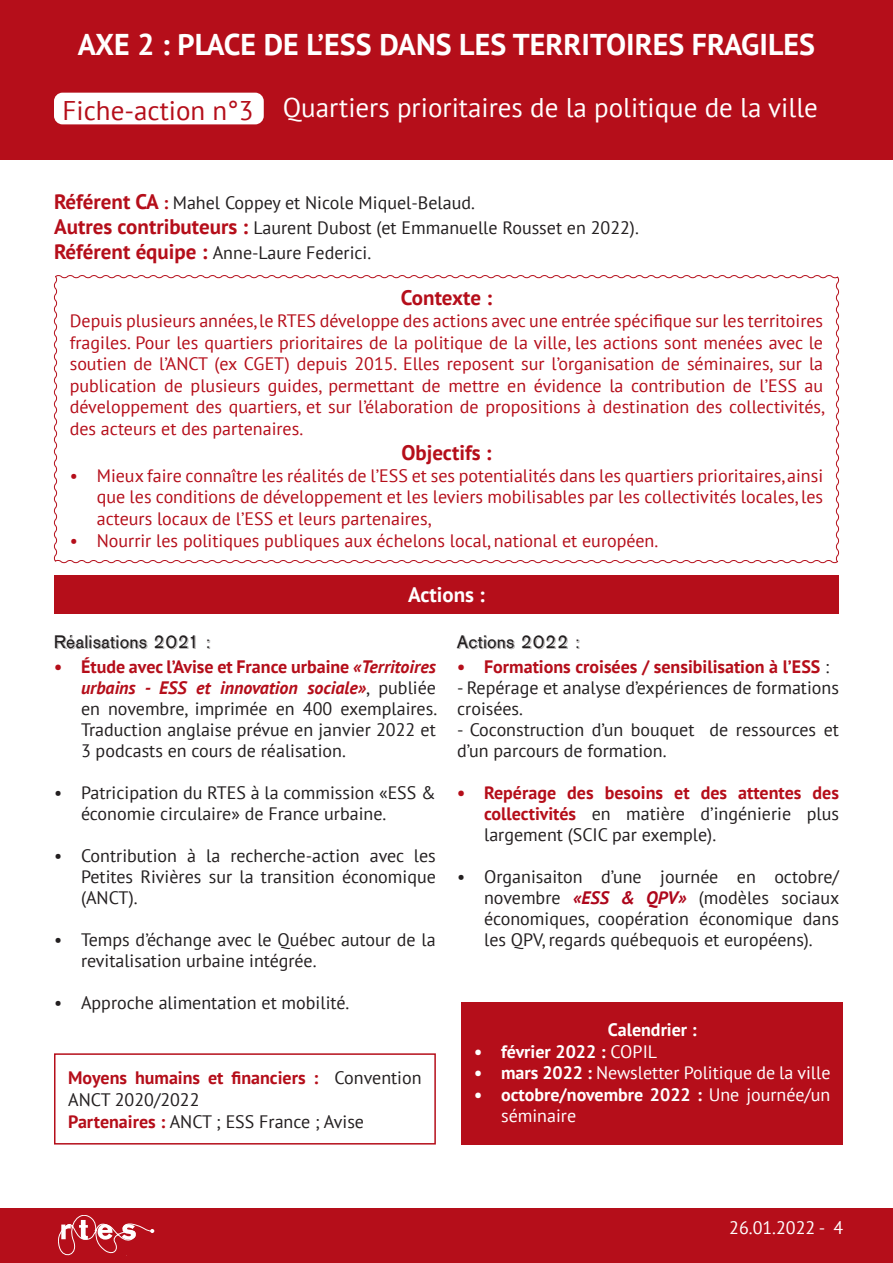
<style>
.page{position:relative;width:893px;height:1263px;background:#fff}
.page>*{position:absolute;margin:0;border:0;box-sizing:border-box;transform-origin:0 0}
.t1{font:700 30px "PT Sans";color:#fff}
.t2{font:27px "PT Sans";color:#fff}
.t3{font:27px "PT Sans";color:#b50e1a}
.t4{font:700 21px "PT Sans";color:#b50e1a}
.t5{font:700 21px "PT Sans";color:#fff}
.t6{font:18px/21px "PT Sans";color:#231f20;text-align:justify}
.t7{font:18px/21.6px "PT Sans";color:#b50e1a;text-align:justify}
.t8{font:700 18px/21.6px "PT Sans";color:#b50e1a}
.t9{font:700 18px/21.6px "PT Sans";color:#fff}
.t10{font:18px "PT Sans";color:#fff}
.t11{font:18px "AG Old Face Shaded";color:#231f20}
.s1{font-weight:700;font-size:21px;color:#b50e1a}
.s2{font-weight:700;color:#b50e1a}
.s3{font-weight:700;font-style:italic;color:#b50e1a}
.s4{font-weight:400;color:#231f20}
.s5{font-weight:700;font-style:italic;color:#ad061b}
.s6{font-weight:400}
.s7{font-weight:700}
</style>
<div class="page">
<div style="left:54px;top:1053px;width:382px;height:91px;border:2px solid #b50e1a"></div>
<div style="left:0;top:0;width:893px;height:160px;background:#b50e1a"></div>
<div style="left:54px;top:93px;width:210px;height:31px;background:#fff;border-radius:9px"></div>
<div style="left:0;top:1209px;width:893px;height:54px;background:#b50e1a"></div>
<svg style="left:58px;top:1215px;width:96px;height:40px"></svg>
<svg style="left:53px;top:275px;width:787px;height:289px"></svg>
<div style="left:461px;top:1002px;width:382px;height:142px;background:#b50e1a"></div>
<div style="left:54px;top:575px;width:785px;height:39px;background:#b50e1a"></div>
<p class="t1" style="left:78px;top:25px;width:739px">AXE 2 : PLACE DE L’ESS DANS LES TERRITOIRES FRAGILES</p>
<p class="t3" style="left:63px;top:93px;width:192px">Fiche-action n°3</p>
<p class="t2" style="left:283px;top:90px;width:537px">Quartiers prioritaires de la politique de la ville</p>
<p class="t6" style="left:54px;top:191px;width:422px"><span class="s1">Référent CA</span> <span class="s2">:</span> Mahel Coppey et Nicole Miquel-Belaud.</p>
<p class="t6" style="left:54px;top:217px;width:586px"><span class="s1">Autres contributeurs :</span> Laurent Dubost (et Emmanuelle Rousset en 2022).</p>
<p class="t6" style="left:54px;top:242px;width:319px"><span class="s1">Référent équipe :</span> Anne-Laure Federici.</p>
<p class="t4" style="left:401px;top:284px;width:93px">Contexte :</p>
<p class="t7" style="left:70px;top:309px;width:756px">Depuis plusieurs années, le RTES développe des actions avec une entrée spécifique sur les territoires fragiles. Pour les quartiers prioritaires de la politique de la ville, les actions sont menées avec le soutien de l’ANCT (ex CGET) depuis 2015. Elles reposent sur l’organisation de séminaires, sur la publication de plusieurs guides, permettant de mettre en évidence la contribution de l’ESS au développement des quartiers, et sur l’élaboration de propositions à destination des collectivités, des acteurs et des partenaires.</p>
<p class="t4" style="left:401px;top:439px;width:92px">Objectifs :</p>
<p class="t7" style="left:97px;top:464px;width:728px;text-indent:-27px">• Mieux faire connaître les réalités de l’ESS et ses potentialités dans les quartiers prioritaires, ainsi que les conditions de développement et les leviers mobilisables par les collectivités locales, les acteurs locaux de l’ESS et leurs partenaires,</p>
<p class="t7" style="left:70px;top:529px;width:590px">• Nourrir les politiques publiques aux échelons local, national et européen.</p>
<p class="t5" style="left:408px;top:581px;width:78px">Actions :</p>
<p class="t11" style="left:54px;top:630px;width:159px">Réalisations 2021 :</p>
<p class="t6" style="left:81px;top:656px;width:358px;text-indent:-27px"><span class="s2">• Étude avec l’Avise et France urbaine</span> <span class="s3">«Territoires urbains - ESS et innovation sociale»</span>, publiée en novembre, imprimée en 400 exemplaires.<br>Traduction anglaise prévue en janvier 2022 et 3 podcasts en cours de réalisation.</p>
<p class="t6" style="left:81px;top:782px;width:356px;text-indent:-27px">• Patricipation du RTES à la commission «ESS &amp; économie circulaire» de France urbaine.</p>
<p class="t6" style="left:81px;top:845px;width:356px;text-indent:-27px">• Contribution à la recherche-action avec les Petites Rivières sur la transition économique (ANCT).</p>
<p class="t6" style="left:81px;top:929px;width:356px;text-indent:-27px">• Temps d’échange avec le Québec autour de la revitalisation urbaine intégrée.</p>
<p class="t6" style="left:54px;top:992px;width:297px">• Approche alimentation et mobilité.</p>
<p class="t8" style="left:68px;top:1067px;width:355px">Moyens humains et financiers : <span class="s4">Convention<br>ANCT 2020/2022</span></p>
<p class="t6" style="left:68px;top:1110px;width:297px"><span class="s2">Partenaires :</span> ANCT ; ESS France ; Avise</p>
<p class="t11" style="left:457px;top:630px;width:125px">Actions 2022 :</p>
<p class="t8" style="left:457px;top:655px;width:373px">• Formations croisées / sensibilisation à l’ESS <span class="s4">:</span></p>
<p class="t6" style="left:457px;top:677px;width:383px">- Repérage et analyse d’expériences de formations croisées.</p>
<p class="t6" style="left:457px;top:719px;width:383px">- Coconstruction d’un bouquet de ressources et d’un parcours de formation.</p>
<p class="t6" style="left:484px;top:782px;width:356px;text-indent:-27px"><span class="s2">• Repérage des besoins et des attentes des collectivités</span> en matière d’ingénierie plus largement (SCIC par exemple).</p>
<p class="t6" style="left:484px;top:866px;width:357px;text-indent:-27px">• Organisaiton d’une journée en octobre/ novembre <span class="s5">«ESS &amp; QPV»</span> (modèles sociaux économiques, coopération économique dans les QPV, regards québequois et européens).</p>
<p class="t9" style="left:608px;top:1018px;width:90px">Calendrier :</p>
<p class="t9" style="left:474px;top:1040px;width:185px">• février 2022 : <span class="s6">COPIL</span></p>
<p class="t10" style="left:474px;top:1061px;width:358px"><span class="s7">• mars 2022 :</span> Newsletter Politique de la ville</p>
<p class="t9" style="left:501px;top:1083px;width:331px;text-indent:-27px">• octobre/novembre 2022 : <span class="s6">Une journée/un séminaire</span></p>
<p class="t10" style="left:729px;top:1216px;width:116px">26.01.2022 - 4</p>
</div>
